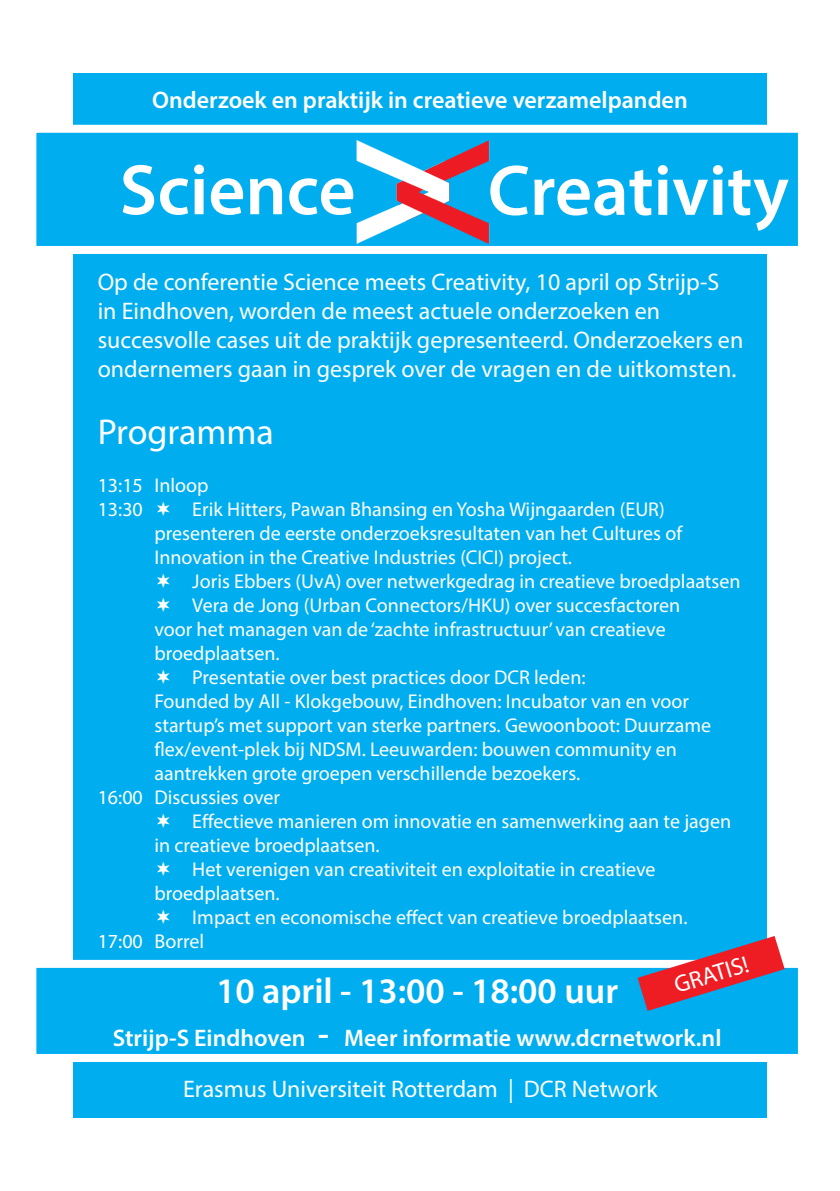
<style>
.page{position:relative;width:840px;height:1191px;background:#fff}
.page>*{position:absolute;margin:0;border:0;box-sizing:border-box;transform-origin:0 0}
.t1{font:600 72px "Myriad Pro";color:#fff}
.t2{font:600 36px "Myriad Pro";color:#fff}
.t3{font:36px "Myriad Pro";letter-spacing:-.005em;color:#fff}
.t4{font:24px/28.8px "Myriad Pro";color:#fff}
.t5{font:600 24px "Myriad Pro";color:#fff}
.Programma{font:20px/24px "Myriad Pro";color:#fff}
.s1{font-size:36px}
</style>
<div class="page">
<div style="left:73px;top:73px;width:693px;height:1045px;background:#00aeef"></div>
<div style="left:28px;top:125px;width:777px;height:129px;background:#00aeef;border:8px solid #fff"></div>
<div style="left:32px;top:964px;width:769px;height:94px;background:#00aeef"></div>
<div style="left:28px;top:960px;width:777px;height:102px;border:8px solid #fff"></div>
<img style="left:356px;top:141px;width:134px;height:102px">
<svg style="left:637px;top:936px;width:147px;height:75px"></svg>
<p class="t5" style="left:152px;top:85px;width:536px">Onderzoek en praktijk in creatieve verzamelpanden</p>
<p class="t1" style="left:120px;top:144px;width:237px">Science</p>
<p class="t1" style="left:487px;top:145px;width:302px">Creativity</p>
<p class="t4" style="left:98px;top:267px;width:646px">Op de conferentie Science meets Creativity, 10 april op Strijp-S in Eindhoven, worden de meest actuele onderzoeken en succesvolle cases uit de praktijk gepresenteerd. Onderzoekers en ondernemers gaan in gesprek over de vragen en de uitkomsten.</p>
<p class="t3" style="left:98px;top:409px;width:178px">Programma</p>
<p class="Programma" style="left:98px;top:473px;width:112px">13:15 Inloop</p>
<p class="Programma" style="left:98px;top:497px;width:47px">13:30</p>
<p class="Programma" style="left:154px;top:497px;width:529px;text-indent:38px">Erik Hitters, Pawan Bhansing en Yosha Wijngaarden (EUR) presenteren de eerste onderzoeksresultaten van het Cultures of<br>Innovation in the Creative Industries (CICI) project.</p>
<p class="Programma" style="left:192px;top:569px;width:549px">Joris Ebbers (UvA) over netwerkgedrag in creatieve broedplaatsen</p>
<p class="Programma" style="left:154px;top:593px;width:527px;text-indent:38px">Vera de Jong (Urban Connectors/HKU) over succesfactoren voor het managen van de ‘zachte infrastructuur’ van creatieve broedplaatsen.</p>
<p class="Programma" style="left:154px;top:665px;width:558px;text-indent:38px">Presentatie over best practices door DCR leden:<br>Founded by All - Klokgebouw, Eindhoven: Incubator van en voor startup’s met support van sterke partners. Gewoonboot: Duurzame flex/event-plek bij NDSM. Leeuwarden: bouwen community en aantrekken grote groepen verschillende bezoekers.</p>
<p class="Programma" style="left:98px;top:785px;width:184px">16:00 Discussies over</p>
<p class="Programma" style="left:192px;top:809px;width:540px">Effectieve manieren om innovatie en samenwerking aan te jagen</p>
<p class="Programma" style="left:154px;top:833px;width:226px">in creatieve broedplaatsen.</p>
<p class="Programma" style="left:192px;top:857px;width:464px">Het verenigen van creativiteit en exploitatie in creatieve</p>
<p class="Programma" style="left:154px;top:881px;width:127px">broedplaatsen.</p>
<p class="Programma" style="left:192px;top:905px;width:496px">Impact en economische effect van creatieve broedplaatsen.</p>
<p class="Programma" style="left:98px;top:929px;width:108px">17:00 Borrel</p>
<p class="t4" style="left:670px;top:971px;width:78px;rotate:-17deg">GRATIS!</p>
<p class="t2" style="left:216px;top:967px;width:403px">10 april - 13:00 - 18:00 uur</p>
<p class="t5" style="left:113px;top:1022px;width:610px">Strijp-S Eindhoven <span class="s1">-</span> Meer informatie www.dcrnetwork.nl</p>
<p class="t4" style="left:183px;top:1074px;width:476px">Erasmus Universiteit Rotterdam | DCR Network</p>
</div>
